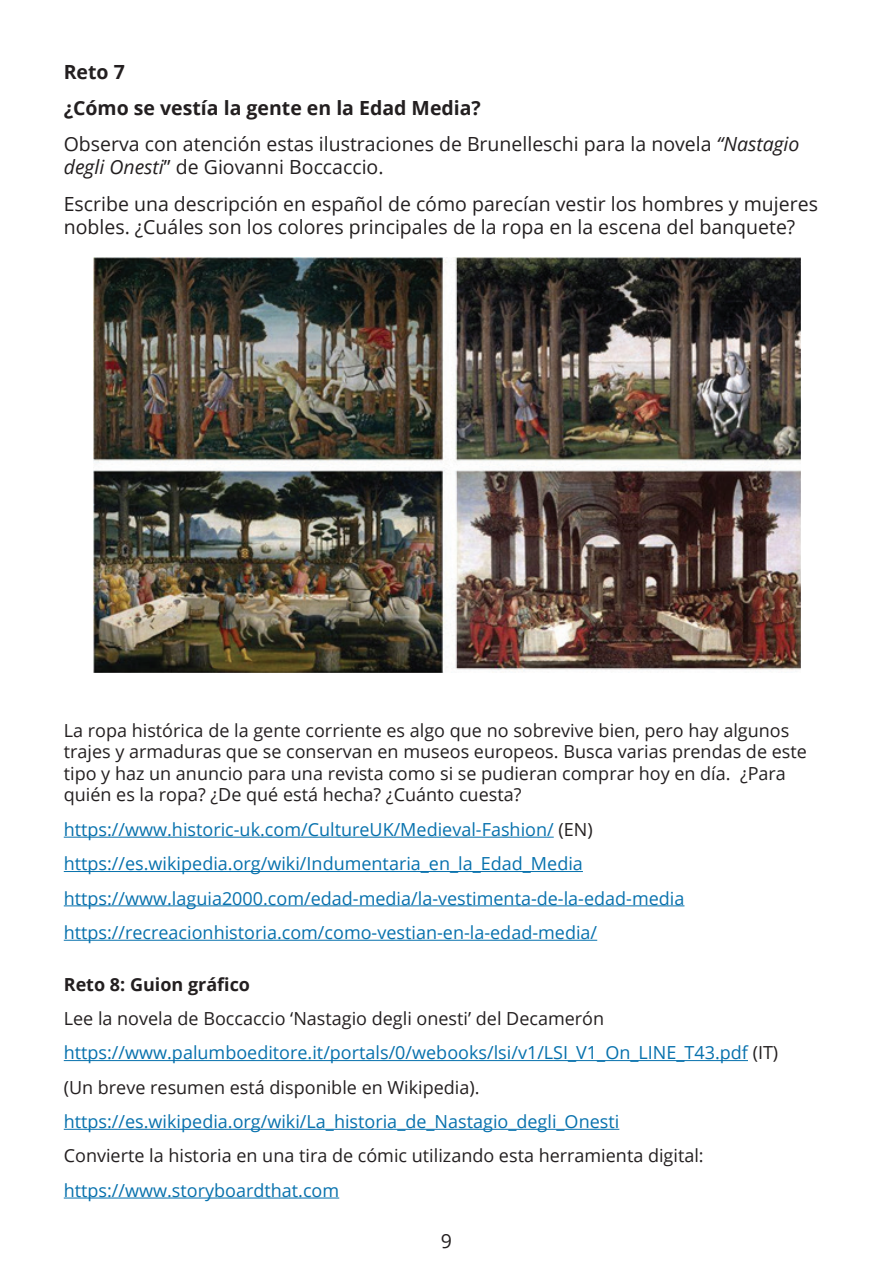
<style>
.page{position:relative;width:893px;height:1263px;background:#fff}
.page>*{position:absolute;margin:0;border:0;box-sizing:border-box;transform-origin:0 0}
.t1{font:19.5px/36.2px "Open Sans";color:#231f20}
.t2{font:18px/21.6px "Open Sans";color:#231f20}
.t3{font:18px/34.3px "Open Sans";color:#0771ad}
.t4{font:700 18px "Open Sans";color:#231f20}
.s1{font-weight:700}
.s2{font-style:italic}
.s3{color:#231f20}
.s4{color:#0771ad}
</style>
<div class="page">
<hr style="left:64px;top:837px;width:490px;height:1px;background:#0771ad">
<hr style="left:64px;top:871px;width:519px;height:1px;background:#0771ad">
<hr style="left:64px;top:905px;width:620px;height:1px;background:#0771ad">
<hr style="left:64px;top:940px;width:533px;height:1px;background:#0771ad">
<hr style="left:64px;top:1060px;width:684px;height:1px;background:#0771ad">
<hr style="left:64px;top:1129px;width:555px;height:1px;background:#0771ad">
<hr style="left:64px;top:1197px;width:275px;height:1px;background:#0771ad">
<img style="left:93px;top:258px;width:707px;height:415px">
<p class="t1" style="left:64px;top:53px;width:737px"><span class="s1">Reto 7<br>¿Cómo se vestía la gente en la Edad Media?<br></span>Observa con atención estas ilustraciones de Brunelleschi para la novela <span class="s2">“Nastagio</span></p>
<p class="t1" style="left:64px;top:149px;width:756px"><span class="s2">degli Onesti</span>” de Giovanni Boccaccio.<br>Escribe una descripción en español de cómo parecían vestir los hombres y mujeres</p>
<p class="t1" style="left:64px;top:208px;width:733px">nobles. ¿Cuáles son los colores principales de la ropa en la escena del banquete?</p>
<p class="t2" style="left:64px;top:719px;width:745px">La ropa histórica de la gente corriente es algo que no sobrevive bien, pero hay algunos trajes y armaduras que se conservan en museos europeos. Busca varias prendas de este tipo y haz un anuncio para una revista como si se pudieran comprar hoy en día. ¿Para quién es la ropa? ¿De qué está hecha? ¿Cuánto cuesta?</p>
<p class="t3" style="left:64px;top:812px;width:622px">https://www.historic-uk.com/CultureUK/Medieval-Fashion/ <span class="s3">(EN) </span>https://es.wikipedia.org/wiki/Indumentaria_en_la_Edad_Media https://www.laguia2000.com/edad-media/la-vestimenta-de-la-edad-media https://recreacionhistoria.com/como-vestian-en-la-edad-media/</p>
<p class="t4" style="left:64px;top:971px;width:188px">Reto 8: Guion gráfico</p>
<p class="t2" style="left:64px;top:1001px;width:716px;line-height:34.3px">Lee la novela de Boccaccio ‘Nastagio degli onesti’ del Decamerón <span class="s4">https://www.palumboeditore.it/portals/0/webooks/lsi/v1/LSI_V1_On_LINE_T43.pdf</span> (IT) (Un breve resumen está disponible en Wikipedia).</p>
<p class="t3" style="left:64px;top:1104px;width:557px">https://es.wikipedia.org/wiki/La_historia_de_Nastagio_degli_Onesti</p>
<p class="t2" style="left:64px;top:1144px;width:641px">Convierte la historia en una tira de cómic utilizando esta herramienta digital:</p>
<p class="t3" style="left:64px;top:1172px;width:277px">https://www.storyboardthat.com</p>
<p class="t1" style="left:441px;top:1222px;width:13px">9</p>
</div>
